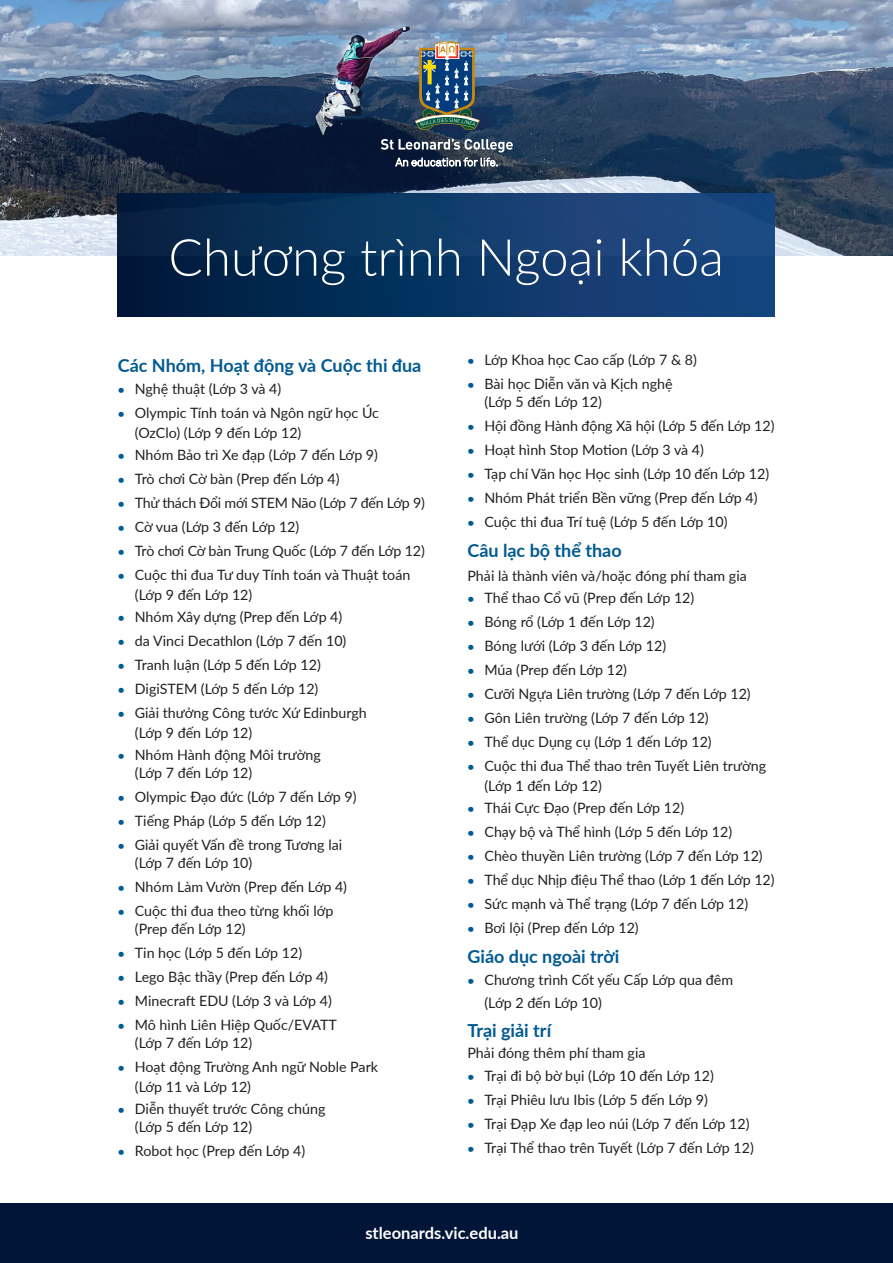
<style>
.page{position:relative;width:893px;height:1263px;background:#fff}
.page>*{position:absolute;margin:0;border:0;box-sizing:border-box;transform-origin:0 0}
.t1{font:300 51px "Lato";color:#fff}
.t2{font:700 18px "Lato";color:#005a93}
.t3{font:700 16.5px "Lato";color:#fff}
.t4{font:14.25px/18px "Lato";color:#231f20}
.s1{font-weight:700;font-size:12px;color:#005a93}
</style>
<div class="page">
<img style="left:0;top:0;width:893px;height:255px">
<div style="left:118px;top:193px;width:657px;height:124px;background:linear-gradient(to right,#001f3f,#1d4c88)"></div>
<div style="left:0;top:1203px;width:893px;height:60px;background:#001537"></div>
<svg style="left:381px;top:139px;width:132px;height:13px"></svg>
<img style="left:415px;top:41px;width:65px;height:91px">
<svg style="left:395px;top:158px;width:103px;height:8px"></svg>
<h1 class="t1" style="left:168px;top:222px;width:557px">Chương trình Ngoại khóa</h1>
<p class="t2" style="left:118px;top:352px;width:305px">Các Nhóm, Hoạt động và Cuộc thi đua</p>
<p class="t4" style="left:118px;top:379px;width:165px"><span class="s1">•</span> Nghệ thuật (Lớp 3 và 4)</p>
<p class="t4" style="left:135px;top:403px;width:246px;line-height:19.5px;text-indent:-17px"><span class="s1">•</span> Olympic Tính toán và Ngôn ngữ học Úc (OzClo) (Lớp 9 đến Lớp 12)</p>
<p class="t4" style="left:118px;top:445px;width:262px"><span class="s1">•</span> Nhóm Bảo trì Xe đạp (Lớp 7 đến Lớp 9)</p>
<p class="t4" style="left:118px;top:469px;width:223px"><span class="s1">•</span> Trò chơi Cờ bàn (Prep đến Lớp 4)</p>
<p class="t4" style="left:118px;top:493px;width:309px"><span class="s1">•</span> Thử thách Đổi mới STEM Não (Lớp 7 đến Lớp 9)</p>
<p class="t4" style="left:118px;top:517px;width:183px"><span class="s1">•</span> Cờ vua (Lớp 3 đến Lớp 12)</p>
<p class="t4" style="left:118px;top:541px;width:308px"><span class="s1">•</span> Trò chơi Cờ bàn Trung Quốc (Lớp 7 đến Lớp 12)</p>
<p class="t4" style="left:135px;top:565px;width:277px;line-height:19.5px;text-indent:-17px"><span class="s1">•</span> Cuộc thi đua Tư duy Tính toán và Thuật toán (Lớp 9 đến Lớp 12)</p>
<p class="t4" style="left:118px;top:607px;width:226px"><span class="s1">•</span> Nhóm Xây dựng (Prep đến Lớp 4)</p>
<p class="t4" style="left:118px;top:631px;width:230px"><span class="s1">•</span> da Vinci Decathlon (Lớp 7 đến 10)</p>
<p class="t4" style="left:118px;top:655px;width:204px"><span class="s1">•</span> Tranh luận (Lớp 5 đến Lớp 12)</p>
<p class="t4" style="left:118px;top:679px;width:202px"><span class="s1">•</span> DigiSTEM (Lớp 5 đến Lớp 12)</p>
<p class="t4" style="left:135px;top:703px;width:234px;line-height:19.5px;text-indent:-17px"><span class="s1">•</span> Giải thưởng Công tước Xứ Edinburgh (Lớp 9 đến Lớp 12)</p>
<p class="t4" style="left:135px;top:745px;width:188px;text-indent:-17px"><span class="s1">•</span> Nhóm Hành động Môi trường (Lớp 7 đến Lớp 12)</p>
<p class="t4" style="left:118px;top:787px;width:240px"><span class="s1">•</span> Olympic Đạo đức (Lớp 7 đến Lớp 9)</p>
<p class="t4" style="left:118px;top:811px;width:209px"><span class="s1">•</span> Tiếng Pháp (Lớp 5 đến Lớp 12)</p>
<p class="t4" style="left:135px;top:835px;width:209px;text-indent:-17px"><span class="s1">•</span> Giải quyết Vấn đề trong Tương lai (Lớp 7 đến Lớp 10)</p>
<p class="t4" style="left:118px;top:877px;width:231px"><span class="s1">•</span> Nhóm Làm Vườn (Prep đến Lớp 4)</p>
<p class="t4" style="left:135px;top:901px;width:200px;text-indent:-17px"><span class="s1">•</span> Cuộc thi đua theo từng khối lớp (Prep đến Lớp 12)</p>
<p class="t4" style="left:118px;top:943px;width:186px"><span class="s1">•</span> Tin học (Lớp 5 đến Lớp 12)</p>
<p class="t4" style="left:118px;top:967px;width:212px"><span class="s1">•</span> Lego Bậc thầy (Prep đến Lớp 4)</p>
<p class="t4" style="left:118px;top:991px;width:216px"><span class="s1">•</span> Minecraft EDU (Lớp 3 và Lớp 4)</p>
<p class="t4" style="left:135px;top:1015px;width:203px;text-indent:-17px"><span class="s1">•</span> Mô hình Liên Hiệp Quốc/EVATT (Lớp 7 đến Lớp 12)</p>
<p class="t4" style="left:135px;top:1057px;width:245px;line-height:19.5px;text-indent:-17px"><span class="s1">•</span> Hoạt động Trường Anh ngữ Noble Park (Lớp 11 và Lớp 12)</p>
<p class="t4" style="left:135px;top:1099px;width:192px;text-indent:-17px"><span class="s1">•</span> Diễn thuyết trước Công chúng (Lớp 5 đến Lớp 12)</p>
<p class="t4" style="left:118px;top:1141px;width:189px"><span class="s1">•</span> Robot học (Prep đến Lớp 4)</p>
<p class="t4" style="left:467px;top:351px;width:231px"><span class="s1">•</span> Lớp Khoa học Cao cấp (Lớp 7 &amp; 8)</p>
<p class="t4" style="left:484px;top:375px;width:190px;text-indent:-17px"><span class="s1">•</span> Bài học Diễn văn và Kịch nghệ (Lớp 5 đến Lớp 12)</p>
<p class="t4" style="left:467px;top:417px;width:308px"><span class="s1">•</span> Hội đồng Hành động Xã hội (Lớp 5 đến Lớp 12)</p>
<p class="t4" style="left:467px;top:441px;width:238px"><span class="s1">•</span> Hoạt hình Stop Motion (Lớp 3 và 4)</p>
<p class="t4" style="left:467px;top:465px;width:303px"><span class="s1">•</span> Tạp chí Văn học Học sinh (Lớp 10 đến Lớp 12)</p>
<p class="t4" style="left:467px;top:489px;width:292px"><span class="s1">•</span> Nhóm Phát triển Bền vững (Prep đến Lớp 4)</p>
<p class="t4" style="left:467px;top:513px;width:262px"><span class="s1">•</span> Cuộc thi đua Trí tuệ (Lớp 5 đến Lớp 10)</p>
<p class="t2" style="left:467px;top:537px;width:156px">Câu lạc bộ thể thao</p>
<p class="t4" style="left:467px;top:566px;width:281px">Phải là thành viên và/hoặc đóng phí tham gia</p>
<p class="t4" style="left:467px;top:589px;width:228px"><span class="s1">•</span> Thể thao Cổ vũ (Prep đến Lớp 12)</p>
<p class="t4" style="left:467px;top:613px;width:189px"><span class="s1">•</span> Bóng rổ (Lớp 1 đến Lớp 12)</p>
<p class="t4" style="left:467px;top:637px;width:200px"><span class="s1">•</span> Bóng lưới (Lớp 3 đến Lớp 12)</p>
<p class="t4" style="left:467px;top:661px;width:161px"><span class="s1">•</span> Múa (Prep đến Lớp 12)</p>
<p class="t4" style="left:467px;top:685px;width:285px"><span class="s1">•</span> Cưỡi Ngựa Liên trường (Lớp 7 đến Lớp 12)</p>
<p class="t4" style="left:467px;top:709px;width:243px"><span class="s1">•</span> Gôn Liên trường (Lớp 7 đến Lớp 12)</p>
<p class="t4" style="left:467px;top:733px;width:246px"><span class="s1">•</span> Thể dục Dụng cụ (Lớp 1 đến Lớp 12)</p>
<p class="t4" style="left:484px;top:756px;width:283px;line-height:19.5px;text-indent:-17px"><span class="s1">•</span> Cuộc thi đua Thể thao trên Tuyết Liên trường (Lớp 1 đến Lớp 12)</p>
<p class="t4" style="left:467px;top:799px;width:218px"><span class="s1">•</span> Thái Cực Đạo (Prep đến Lớp 12)</p>
<p class="t4" style="left:467px;top:823px;width:266px"><span class="s1">•</span> Chạy bộ và Thể hình (Lớp 5 đến Lớp 12)</p>
<p class="t4" style="left:467px;top:847px;width:297px"><span class="s1">•</span> Chèo thuyền Liên trường (Lớp 7 đến Lớp 12)</p>
<p class="t4" style="left:467px;top:871px;width:308px"><span class="s1">•</span> Thể dục Nhịp điệu Thể thao (Lớp 1 đến Lớp 12)</p>
<p class="t4" style="left:467px;top:895px;width:282px"><span class="s1">•</span> Sức mạnh và Thể trạng (Lớp 7 đến Lớp 12)</p>
<p class="t4" style="left:467px;top:919px;width:173px"><span class="s1">•</span> Bơi lội (Prep đến Lớp 12)</p>
<p class="t2" style="left:467px;top:943px;width:153px">Giáo dục ngoài trời</p>
<p class="t4" style="left:484px;top:968px;width:250px;line-height:22.5px;text-indent:-17px"><span class="s1">•</span> Chương trình Cốt yếu Cấp Lớp qua đêm (Lớp 2 đến Lớp 10)</p>
<p class="t2" style="left:467px;top:1018px;width:85px">Trại giải trí</p>
<p class="t4" style="left:467px;top:1044px;width:180px">Phải đóng thêm phí tham gia</p>
<p class="t4" style="left:467px;top:1066px;width:248px"><span class="s1">•</span> Trại đi bộ bờ bụi (Lớp 10 đến Lớp 12)</p>
<p class="t4" style="left:467px;top:1090px;width:242px"><span class="s1">•</span> Trại Phiêu lưu Ibis (Lớp 5 đến Lớp 9)</p>
<p class="t4" style="left:467px;top:1114px;width:284px"><span class="s1">•</span> Trại Đạp Xe đạp leo núi (Lớp 7 đến Lớp 12)</p>
<p class="t4" style="left:467px;top:1138px;width:288px"><span class="s1">•</span> Trại Thể thao trên Tuyết (Lớp 7 đến Lớp 12)</p>
<p class="t3" style="left:365px;top:1221px;width:155px">stleonards.vic.edu.au</p>
</div>
